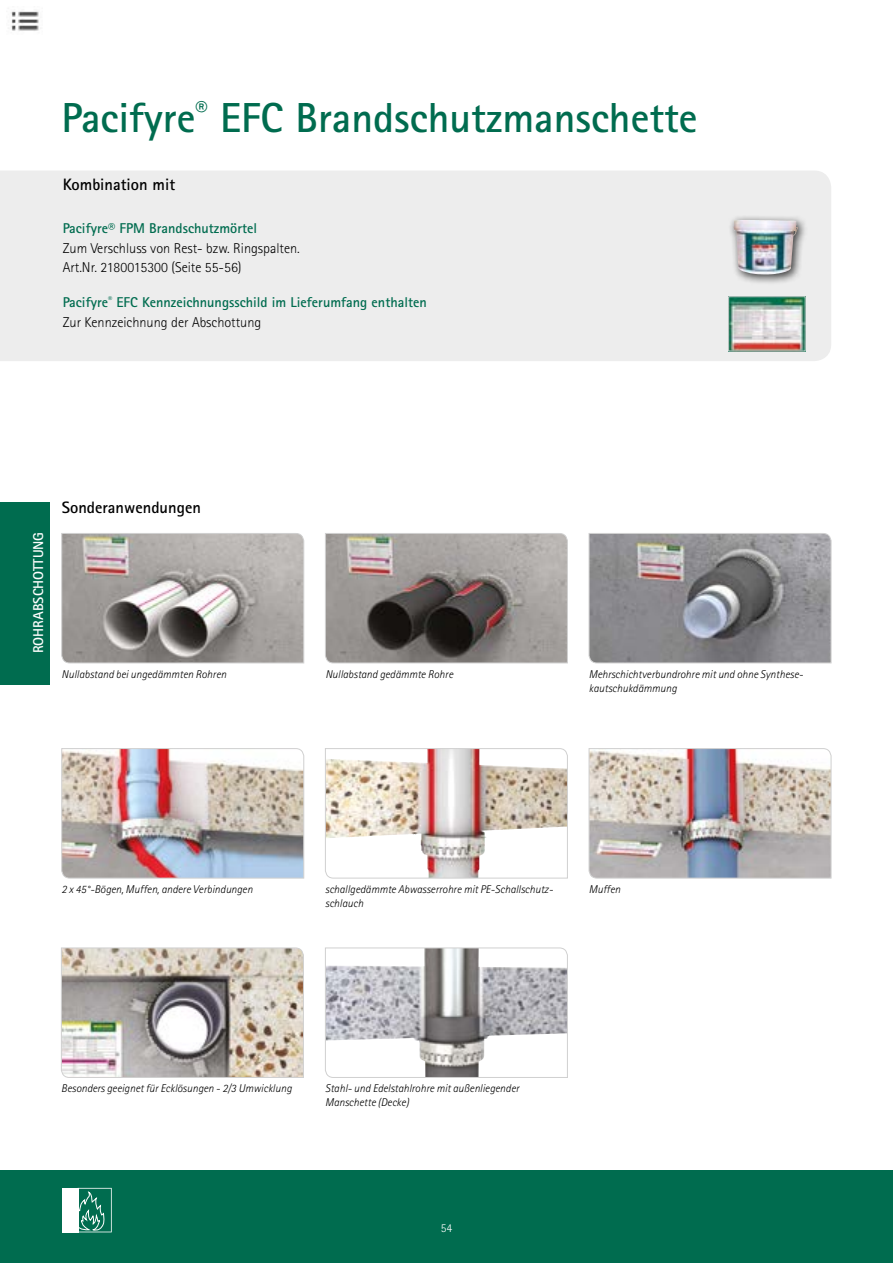
<style>
.page{position:relative;width:893px;height:1263px;background:#fff}
.page>*{position:absolute;margin:0;border:0;box-sizing:border-box;transform-origin:0 0}
.Main_title{font:700 42px "Rotis Sans Serif Std";color:#006c4f}
.Plain_text{font:700 16.5px "Rotis Sans Serif Std";color:#000}
.Plain_text-2{font:300 14.25px "Rotis Sans Serif Std";color:#000}
.Subtitle{font:700 14.25px "Rotis Sans Serif Std";color:#006c4f}
.Plain_text-3{font:700 14.25px "Rotis Sans Serif Std";color:#006c4f}
.Subtitle-2{font:700 14.25px "Rotis Sans Serif Std";color:#fff}
.t1{font:300 12px "Rotis Sans Serif Std";color:#fff}
.Plain_text-4{font:italic 300 11.25px/14.4px "Rotis Sans Serif Std";color:#000}
</style>
<div class="page">
<div style="left:0;top:171px;width:831px;height:190px;background:#ededed"></div>
<svg style="left:61px;top:533px;width:243px;height:130px;background:#a4a09d"></svg>
<svg style="left:325px;top:533px;width:243px;height:130px;background:#888380"></svg>
<img style="left:61px;top:748px;width:243px;height:130px">
<svg style="left:589px;top:533px;width:242px;height:130px;background:#8c8b8f"></svg>
<img style="left:61px;top:947px;width:243px;height:131px">
<img style="left:325px;top:748px;width:243px;height:130px">
<div style="left:728px;top:215px;width:80px;height:71px;background:#000;opacity:.75"></div>
<img style="left:733px;top:220px;width:19px;height:53px">
<img style="left:589px;top:748px;width:242px;height:130px">
<svg style="left:325px;top:947px;width:243px;height:131px"></svg>
<div style="left:0;top:502px;width:50px;height:182px;background:#006c4f"></div>
<img style="left:730px;top:298px;width:73px;height:51px">
<div style="left:728px;top:296px;width:77px;height:55px;border:1px solid #d0d0d0"></div>
<img style="left:11px;top:11px;width:28px;height:20px">
<div style="left:0;top:1170px;width:893px;height:93px;background:#006c4f"></div>
<svg style="left:78px;top:1188px;width:34px;height:44px"></svg>
<div style="left:62px;top:1188px;width:16px;height:44px;background:#fff"></div>
<p class="Main_title" style="left:62px;top:91px;width:637px">Pacifyre<sup>®</sup> EFC Brandschutzmanschette</p>
<p class="Plain_text" style="left:63px;top:174px;width:114px">Kombination mit</p>
<p class="Plain_text-3" style="left:63px;top:219px;width:196px">Pacifyre® FPM Brandschutzmörtel</p>
<p class="Plain_text-2" style="left:63px;top:240px;width:239px">Zum Verschluss von Rest- bzw. Ringspalten.</p>
<p class="Plain_text-2" style="left:63px;top:259px;width:180px">Art.Nr. 2180015300 (Seite 55-56)</p>
<p class="Subtitle" style="left:63px;top:293px;width:366px">Pacifyre<sup>®</sup> EFC Kennzeichnungsschild im Lieferumfang enthalten</p>
<p class="Plain_text-2" style="left:63px;top:314px;width:200px">Zur Kennzeichnung der Abschottung</p>
<p class="Subtitle-2" style="left:29px;top:653px;width:123px;rotate:-90deg">ROHRABSCHOTTUNG</p>
<p class="Plain_text" style="left:62px;top:497px;width:141px">Sonderanwendungen</p>
<p class="Plain_text-4" style="left:62px;top:667px;width:166px">Nullabstand bei ungedämmten Rohren</p>
<p class="Plain_text-4" style="left:325px;top:667px;width:129px">Nullabstand gedämmte Rohre</p>
<p class="Plain_text-4" style="left:589px;top:667px;width:216px">Mehrschichtverbundrohre mit und ohne Synthese&shy;kautschukdämmung</p>
<p class="Plain_text-4" style="left:62px;top:882px;width:193px">2 x 45°-Bögen, Muffen, andere Verbindungen</p>
<p class="Plain_text-4" style="left:325px;top:882px;width:229px">schallgedämmte Abwasserrohre mit PE-Schallschutz&shy;schlauch</p>
<p class="Plain_text-4" style="left:589px;top:882px;width:33px">Muffen</p>
<p class="Plain_text-4" style="left:61px;top:1081px;width:232px">Besonders geeignet für Ecklösungen - 2/3 Umwicklung</p>
<p class="Plain_text-4" style="left:325px;top:1081px;width:196px">Stahl- und Edelstahlrohre mit außenliegender</p>
<p class="Plain_text-4" style="left:325px;top:1096px;width:85px">Manschette (Decke)</p>
<p class="t1" style="left:441px;top:1221px;width:13px">54</p>
</div>
